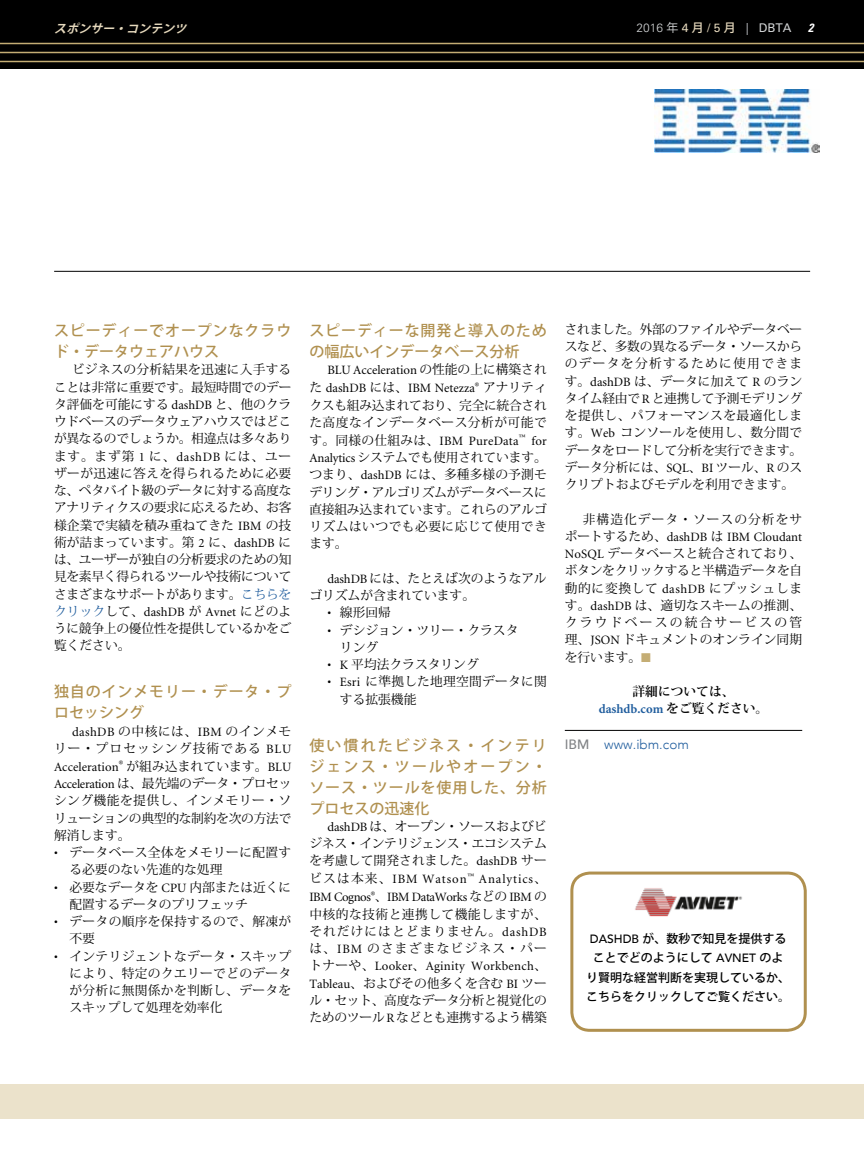
<style>
.page{position:relative;width:864px;height:1161px;background:#fff}
.page>*{position:absolute;margin:0;border:0;box-sizing:border-box;transform-origin:0 0}
.Subhead{font:500 15px/21px "Koz Go Pro";letter-spacing:.06em;color:#b0904f}
.BP_About{font:300 13.5px "Avenir";color:#215e9e}
.BP_Body_Copy_GREP{font:12.75px/17.2px "Koz Min Pro";color:#000;text-align:justify}
.BP_Body_Copy_GREP-2{font:12.75px/17.2px "Koz Min Pro";letter-spacing:.025em;color:#000}
.BP_Body_Copy_GREP-3{font:700 12.75px/17.2px "Koz Min Pro";color:#000;text-align:center}
.Subhead-2{font:500 12px/19.5px "Koz Go Pro";color:#000;text-align:center}
.t1{font:300 12px "Univers";color:#d1d3d4}
.t2{font:italic 700 12px "Koz Go Pro";color:#e6d9bd}
.t3{font:italic 700 condensed 12px "Univers";color:#fff}
.s1{font-family:"Koz Go Pro";font-weight:400}
.s2{font-weight:400;color:#e6d9bd}
.s3{font-family:"Koz Go Pro";font-weight:500;color:#e6d9bd}
.s4{font-weight:400;color:#a7a9ac}
.s5{font-weight:400}
.s6{font-family:"Minion"}
.s7{color:#215e9e}
.s8{color:#c4ad74}
.s9{font-family:"Minion";color:#215e9e}
.s10{font-weight:500;color:#808285}
.s11{font-family:"Avenir"}
</style>
<div class="page">
<div style="left:0;top:0;width:864px;height:69px;background:#000"></div>
<hr style="left:0;top:43px;width:864px;height:1px;background:#c4ad74">
<hr style="left:0;top:52px;width:864px;height:1px;background:#c4ad74">
<hr style="left:0;top:61px;width:864px;height:1px;background:#c4ad74">
<hr style="left:54px;top:271px;width:756px;height:1px;background:#000">
<hr style="left:565px;top:730px;width:237px;height:1px;background:#000">
<img style="left:654px;top:90px;width:165px;height:62px">
<div style="left:0;top:1084px;width:864px;height:35px;background:#ebe2cb"></div>
<div style="left:570px;top:872px;width:237px;height:160px;border:3px solid #b0904f;border-radius:18px"></div>
<img style="left:635px;top:888px;width:107px;height:29px">
<p class="t2" style="left:54px;top:21px;width:138px">スポンサー・コンテンツ</p>
<p class="t1" style="left:636px;top:21px;width:157px">2016 <span class="s1">年</span> <span class="s2">4</span> <span class="s3">月</span> <span class="s2">/ 5</span> <span class="s3">月</span> <span class="s4">|</span> <span class="s5">DBTA</span></p>
<p class="t3" style="left:808px;top:20px;width:7px">2</p>
<p class="Subhead" style="left:54px;top:321px;width:239px">スピーディーでオープンなクラウド・データウェアハウス</p>
<p class="BP_Body_Copy_GREP" style="left:54px;top:361px;width:239px;text-indent:18px">ビジネスの分析結果を迅速に入手することは非常に重要です。最短時間でのデータ評価を可能にする <span class="s6">dashDB</span> と、他のクラウドベースのデータウェアハウスではどこが異なるのでしょうか。相違点は多々あります。まず第 <span class="s6">1</span> に、<span class="s6">dashDB</span> には、ユーザーが迅速に答えを得られるために必要な、ペタバイト級のデータに対する高度なアナリティクスの要求に応えるため、お客様企業で実績を積み重ねてきた <span class="s6">IBM</span> の技術が詰まっています。第 <span class="s6">2</span> に、<span class="s6">dashDB</span> には、ユーザーが独自の分析要求のための知見を素早く得られるツールや技術についてさまざまなサポートがあります。<span class="s7">こちらをクリック</span>して、<span class="s6">dashDB</span> が <span class="s6">Avnet</span> にどのように競争上の優位性を提供しているかをご覧ください。</p>
<p class="Subhead" style="left:54px;top:682px;width:239px">独自のインメモリー・データ・プロセッシング</p>
<p class="BP_Body_Copy_GREP" style="left:54px;top:722px;width:239px;text-indent:18px"><span class="s6">dashDB</span> の中核には、<span class="s6">IBM</span> のインメモリー・プロセッシング技術である <span class="s6">BLU Acceleration</span><sup>®</sup> が組み込まれています。<span class="s6">BLU Acceleration</span> は、最先端のデータ・プロセッシング機能を提供し、インメモリー・ソリューションの典型的な制約を次の方法で解消します。</p>
<p class="BP_Body_Copy_GREP-2" style="left:69px;top:843px;width:223px;text-indent:-15px"><span class="s6">•</span> データベース全体をメモリーに配置する必要のない先進的な処理</p>
<p class="BP_Body_Copy_GREP" style="left:69px;top:878px;width:223px;text-indent:-15px"><span class="s6">•</span> 必要なデータを <span class="s6">CPU</span> 内部または近くに配置するデータのプリフェッチ</p>
<p class="BP_Body_Copy_GREP-2" style="left:69px;top:912px;width:223px;text-indent:-15px"><span class="s6">•</span> データの順序を保持するので、解凍が不要</p>
<p class="BP_Body_Copy_GREP" style="left:69px;top:947px;width:223px;text-indent:-15px"><span class="s6">•</span> インテリジェントなデータ・スキップにより、特定のクエリーでどのデータが分析に無関係かを判断し、データをスキップして処理を効率化</p>
<p class="Subhead" style="left:309px;top:321px;width:239px">スピーディーな開発と導入のための幅広いインデータベース分析</p>
<p class="BP_Body_Copy_GREP" style="left:309px;top:360px;width:239px;text-indent:18px"><span class="s6">BLU Acceleration</span> の性能の上に構築された <span class="s6">dashDB</span> には、<span class="s6">IBM Netezza</span><sup>®</sup> アナリティクスも組み込まれており、完全に統合された高度なインデータベース分析が可能です。同様の仕組みは、<span class="s6">IBM PureData</span><sup>™</sup> <span class="s6">for Analytics</span> システムでも使用されています。つまり、<span class="s6">dashDB</span> には、多種多様の予測モデリング・アルゴリズムがデータベースに直接組み込まれています。これらのアルゴリズムはいつでも必要に応じて使用できます。</p>
<p class="BP_Body_Copy_GREP" style="left:309px;top:569px;width:239px;text-indent:18px"><span class="s6">dashDB</span> には、たとえば次のようなアルゴリズムが含まれています。</p>
<p class="BP_Body_Copy_GREP" style="left:327px;top:604px;width:65px"><span class="s6">•</span> 線形回帰</p>
<p class="BP_Body_Copy_GREP" style="left:340px;top:621px;width:180px;text-indent:-13px"><span class="s6">•</span> デシジョン・ツリー・クラスタリング</p>
<p class="BP_Body_Copy_GREP" style="left:327px;top:655px;width:153px"><span class="s6">• K</span> 平均法クラスタリング</p>
<p class="BP_Body_Copy_GREP" style="left:340px;top:673px;width:208px;text-indent:-13px"><span class="s6">• Esri</span> に準拠した地理空間データに関する拡張機能</p>
<p class="Subhead" style="left:309px;top:735px;width:239px;text-align:justify">使い慣れたビジネス・インテリジェンス・ツールやオープン・ソース・ツールを使用した、分析プロセスの迅速化</p>
<p class="BP_Body_Copy_GREP" style="left:309px;top:817px;width:239px;text-indent:18px"><span class="s6">dashDB</span> は、オープン・ソースおよびビジネス・インテリジェンス・エコシステムを考慮して開発されました。<span class="s6">dashDB</span> サービスは本来、<span class="s6">IBM Watson</span><sup>™</sup> <span class="s6">Analytics</span>、<span class="s6">IBM Cognos</span><sup>®</sup>、<span class="s6">IBM DataWorks</span> などの <span class="s6">IBM</span> の中核的な技術と連携して機能しますが、それだけにはとどまりません。<span class="s6">dashDB</span>は、<span class="s6">IBM</span> のさまざまなビジネス・パートナーや、<span class="s6">Looker</span>、<span class="s6">Aginity Workbench</span>、<span class="s6">Tableau</span>、およびその他多くを含む <span class="s6">BI</span> ツール・セット、高度なデータ分析と視覚化のためのツール <span class="s6">R</span> などとも連携するよう構築</p>
<p class="BP_Body_Copy_GREP" style="left:565px;top:320px;width:239px">されました。外部のファイルやデータベースなど、多数の異なるデータ・ソースからのデータを分析するために使用できます。<span class="s6">dashDB</span> は、データに加えて <span class="s6">R</span> のランタイム経由で <span class="s6">R</span> と連携して予測モデリングを提供し、パフォーマンスを最適化します。<span class="s6">Web</span> コンソールを使用し、数分間でデータをロードして分析を実行できます。データ分析には、<span class="s6">SQL</span>、<span class="s6">BI</span> ツール、<span class="s6">R</span> のスクリプトおよびモデルを利用できます。</p>
<p class="BP_Body_Copy_GREP" style="left:565px;top:510px;width:239px;text-indent:18px">非構造化データ・ソースの分析をサポートするため、<span class="s6">dashDB</span> は <span class="s6">IBM Cloudant NoSQL</span> データベースと統合されており、ボタンをクリックすると半構造データを自動的に変換して <span class="s6">dashDB</span> にプッシュします。<span class="s6">dashDB</span> は、適切なスキームの推測、クラウドベースの統合サービスの管理、<span class="s6">JSON</span> ドキュメントのオンライン同期を行います。<span class="s8">■</span></p>
<p class="BP_Body_Copy_GREP-3" style="left:599px;top:682px;width:171px">詳細については、<span class="s9">dashdb.com</span> をご覧ください。</p>
<p class="BP_About" style="left:565px;top:736px;width:126px"><span class="s10">IBM</span> www.ibm.com</p>
<p class="Subhead-2" style="left:586px;top:929px;width:205px"><span class="s11">DASHDB</span> が、数秒で知見を提供することでどのようにして <span class="s11">AVNET</span> のより賢明な経営判断を実現しているか、こちらをクリックしてご覧ください。</p>
</div>
